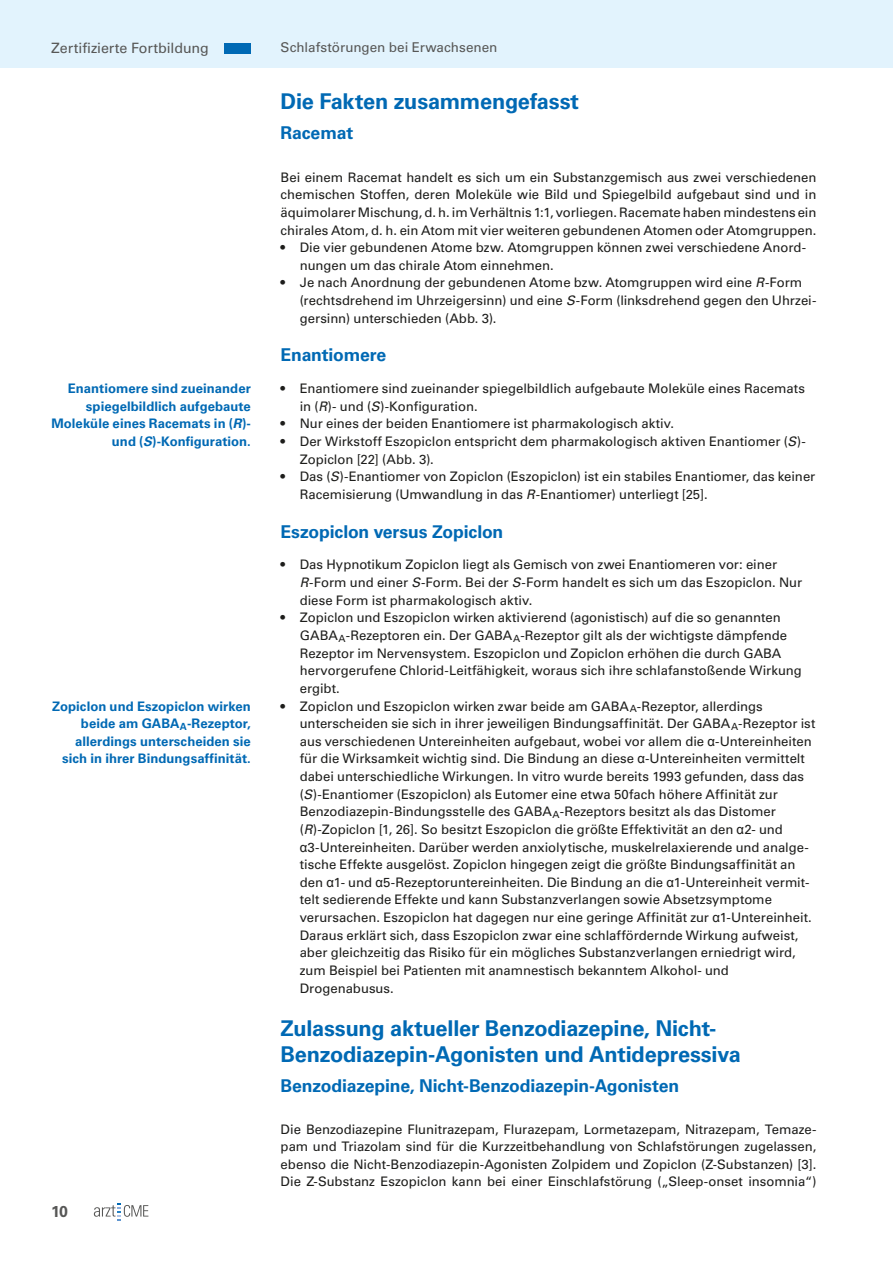
<style>
.page{position:relative;width:893px;height:1263px;background:#fff}
.page>*{position:absolute;margin:0;border:0;box-sizing:border-box;transform-origin:0 0}
.Überschrift_1{font:700 21.75px/26.1px "Univers LT Std";letter-spacing:-.01em;color:#0069b4}
.Überschrift_2{font:700 17.7px "Univers LT Std";letter-spacing:-.01em;color:#0069b4}
.t1{font:700 15.75px "Univers LT Std";color:#575756}
.t2{font:14.25px "Univers LT Std";letter-spacing:-.005em;color:#575756}
.t3{font:13.5px "Univers LT Std";color:#575756}
.Aufzählungen{font:13.2px/17.5px "Univers LT Std";color:#1d1d1b}
.Mengentext{font:13.2px/17.7px "Univers LT Std";color:#1d1d1b;text-align:justify}
.t4{font:700 13.2px/17.7px "Univers LT Std";letter-spacing:.005em;color:#0069b4;text-align:right}
.s1{font-style:italic}
.s2{font-family:"Arial"}
</style>
<div class="page">
<div style="left:0;top:0;width:893px;height:68px;background:#e2f3fd"></div>
<svg style="left:94px;top:1204px;width:54px;height:16px"></svg>
<div style="left:224px;top:43px;width:27px;height:10px;background:#0069b4"></div>
<p class="t2" style="left:51px;top:39px;width:159px">Zertifizierte Fortbildung</p>
<p class="t4" style="left:51px;top:380px;width:201px">Enantiomere sind zueinander spiegelbildlich aufgebaute<br>Moleküle eines Racemats in (<span class="s1">R</span>)- und (<span class="s1">S</span>)-Konfiguration.</p>
<p class="t4" style="left:52px;top:697px;width:200px">Zopiclon und Eszopiclon wirken beide am GABA<sub>A</sub>-Rezeptor, allerdings unterscheiden sie sich in ihrer Bindungsaffinität.</p>
<p class="t1" style="left:51px;top:1202px;width:18px">10</p>
<p class="t3" style="left:281px;top:40px;width:218px">Schlafstörungen bei Erwachsenen</p>
<p class="Überschrift_1" style="left:281px;top:89px;width:300px">Die Fakten zusammengefasst</p>
<p class="Überschrift_2" style="left:281px;top:122px;width:74px">Racemat</p>
<p class="Mengentext" style="left:281px;top:168px;width:537px">Bei einem Racemat handelt es sich um ein Substanzgemisch aus zwei verschiedenen chemischen Stoffen, deren Moleküle wie Bild und Spiegelbild aufgebaut sind und in äquimolarer Mischung, d. h. im Verhältnis 1:1, vorliegen. Racemate haben mindestens ein chirales Atom, d. h. ein Atom mit vier weiteren gebundenen Atomen oder Atomgruppen.</p>
<p class="Aufzählungen" style="left:300px;top:239px;width:508px;text-indent:-19px">• Die vier gebundenen Atome bzw. Atomgruppen können zwei verschiedene Anord&shy;nungen um das chirale Atom einnehmen.</p>
<p class="Aufzählungen" style="left:300px;top:274px;width:518px;text-indent:-19px">• Je nach Anordnung der gebundenen Atome bzw. Atomgruppen wird eine <span class="s1">R</span>-Form (rechtsdrehend im Uhrzeigersinn) und eine <span class="s1">S</span>-Form (linksdrehend gegen den Uhrzei&shy;gersinn) unterschieden (Abb. 3).</p>
<p class="Überschrift_2" style="left:281px;top:345px;width:107px">Enantiomere</p>
<p class="Aufzählungen" style="left:300px;top:380px;width:507px;text-indent:-19px">• Enantiomere sind zueinander spiegelbildlich aufgebaute Moleküle eines Racemats in (<span class="s1">R</span>)- und (<span class="s1">S</span>)-Konfiguration.</p>
<p class="Aufzählungen" style="left:281px;top:415px;width:395px">• Nur eines der beiden Enantiomere ist pharmakologisch aktiv.</p>
<p class="Aufzählungen" style="left:300px;top:433px;width:507px;text-indent:-19px">• Der Wirkstoff Eszopiclon entspricht dem pharmakologisch aktiven Enantiomer (<span class="s1">S</span>)-<br>Zopiclon [22] (Abb. 3).</p>
<p class="Aufzählungen" style="left:300px;top:468px;width:517px;text-indent:-19px">• Das (<span class="s1">S</span>)-Enantiomer von Zopiclon (Eszopiclon) ist ein stabiles Enantiomer, das keiner<br>Racemisierung (Umwandlung in das <span class="s1">R</span>-Enantiomer) unterliegt [25].</p>
<p class="Überschrift_2" style="left:281px;top:521px;width:224px">Eszopiclon versus Zopiclon</p>
<p class="Aufzählungen" style="left:300px;top:556px;width:504px;text-indent:-19px">• Das Hypnotikum Zopiclon liegt als Gemisch von zwei Enantiomeren vor: einer<br><span class="s1">R</span>-Form und einer <span class="s1">S</span>-Form. Bei der <span class="s1">S</span>-Form handelt es sich um das Eszopiclon. Nur diese Form ist pharmakologisch aktiv.</p>
<p class="Aufzählungen" style="left:300px;top:609px;width:504px;text-indent:-19px">• Zopiclon und Eszopiclon wirken aktivierend (agonistisch) auf die so genannten GABA<sub>A</sub>-Rezeptoren ein. Der GABA<sub>A</sub>-Rezeptor gilt als der wichtigste dämpfende Rezeptor im Nervensystem. Eszopiclon und Zopiclon erhöhen die durch GABA hervorgerufene Chlorid-Leitfähigkeit, woraus sich ihre schlafanstoßende Wirkung ergibt.</p>
<p class="Aufzählungen" style="left:300px;top:697px;width:517px;text-indent:-19px">• Zopiclon und Eszopiclon wirken zwar beide am GABA<sub>A</sub>-Rezeptor, allerdings unterscheiden sie sich in ihrer jeweiligen Bindungsaffinität. Der GABA<sub>A</sub>-Rezeptor ist aus verschiedenen Untereinheiten aufgebaut, wobei vor allem die <span class="s2">α</span>-Untereinheiten für die Wirksamkeit wichtig sind. Die Bindung an diese <span class="s2">α</span>-Untereinheiten vermittelt dabei unterschiedliche Wirkungen. In vitro wurde bereits 1993 gefunden, dass das (<span class="s1">S</span>)-Enantiomer (Eszopiclon) als Eutomer eine etwa 50fach höhere Affinität zur Benzodiazepin-Bindungsstelle des GABA<sub>A</sub>-Rezeptors besitzt als das Distomer (<span class="s1">R</span>)-Zopiclon [1, 26]. So besitzt Eszopiclon die größte Effektivität an den <span class="s2">α</span>2- und <span class="s2">α</span>3-Untereinheiten. Darüber werden anxiolytische, muskelrelaxierende und analge&shy;tische Effekte ausgelöst. Zopiclon hingegen zeigt die größte Bindungsaffinität an den <span class="s2">α</span>1- und <span class="s2">α</span>5-Rezeptoruntereinheiten. Die Bindung an die <span class="s2">α</span>1-Untereinheit vermit&shy;telt sedierende Effekte und kann Substanzverlangen sowie Absetzsymptome verursachen. Eszopiclon hat dagegen nur eine geringe Affinität zur <span class="s2">α</span>1-Untereinheit.<br>Daraus erklärt sich, dass Eszopiclon zwar eine schlaffördernde Wirkung aufweist, aber gleichzeitig das Risiko für ein mögliches Substanzverlangen erniedrigt wird, zum Beispiel bei Patienten mit anamnestisch bekanntem Alkohol- und Drogenabusus.</p>
<p class="Überschrift_1" style="left:281px;top:1016px;width:462px">Zulassung aktueller Benzodiazepine, Nicht-<br>Benzodiazepin-Agonisten und Antidepressiva</p>
<p class="Überschrift_2" style="left:281px;top:1075px;width:400px">Benzodiazepine, Nicht-Benzodiazepin-Agonisten</p>
<p class="Mengentext" style="left:281px;top:1120px;width:537px">Die Benzodiazepine Flunitrazepam, Flurazepam, Lormetazepam, Nitrazepam, Temaze&shy;pam und Triazolam sind für die Kurzzeitbehandlung von Schlafstörungen zugelassen, ebenso die Nicht-Benzodiazepin-Agonisten Zolpidem und Zopiclon (Z-Substanzen) [3].<br>Die Z-Substanz Eszopiclon kann bei einer Einschlafstörung („Sleep-onset insomnia“)</p>
</div>
